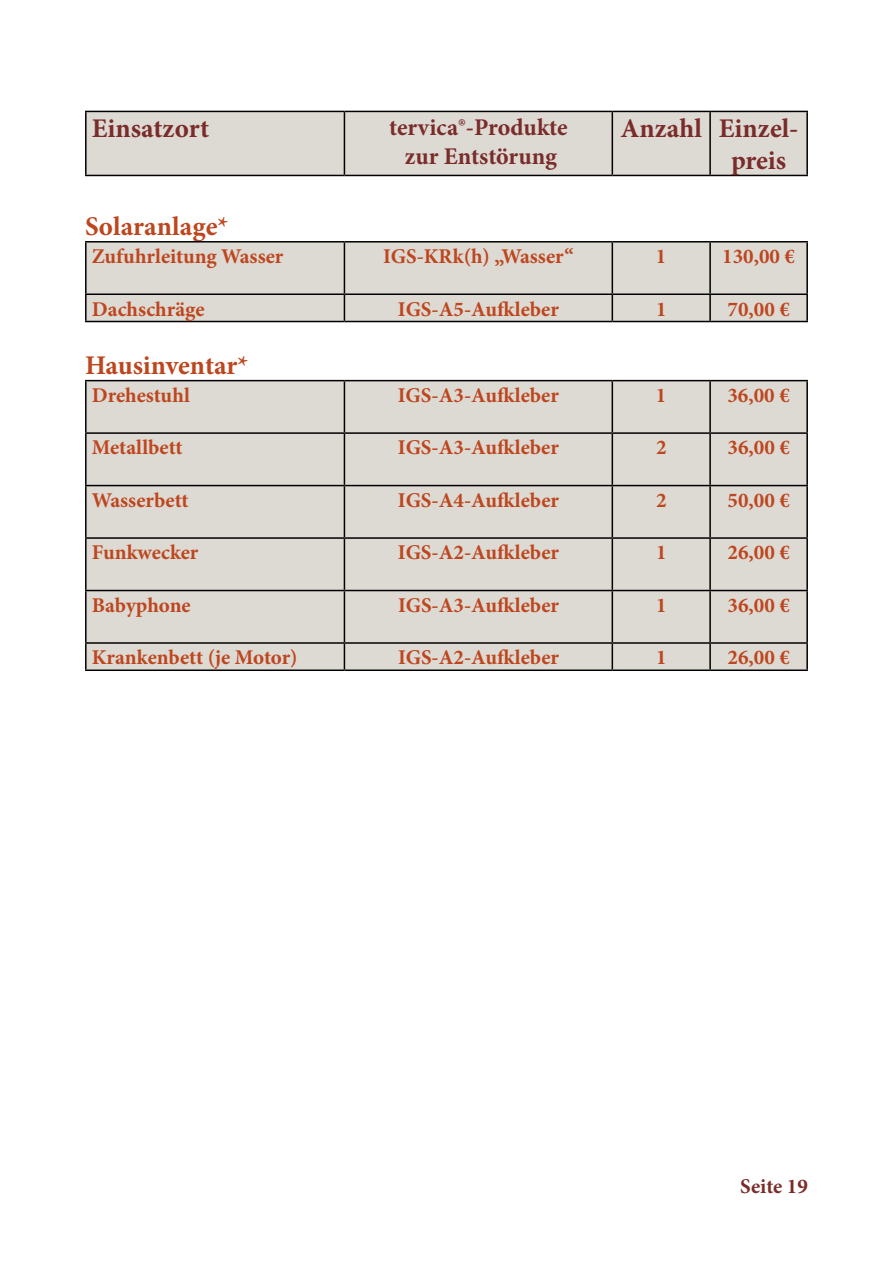
<style>
.page{position:relative;width:893px;height:1263px;background:#fff}
.page>*{position:absolute;margin:0;border:0;box-sizing:border-box;transform-origin:0 0}
.t1{font:700 27px/32.4px "Minion Pro";color:#792c2a}
.t2{font:700 27px "Minion Pro";letter-spacing:-.005em;color:#bd461e}
.t3{font:700 24px/28.8px "Minion Pro";color:#792c2a;text-align:center}
.t4{font:700 21px "Minion Pro";color:#bd461e}
.t5{font:700 21px "Minion Pro";letter-spacing:-.005em;color:#792c2a}
</style>
<div class="page">
<div style="left:87px;top:112px;width:719px;height:63px;background:#ddd9d3"></div>
<hr style="left:85px;top:111px;width:259px;height:1px;background:#000">
<hr style="left:85px;top:112px;width:2px;height:63px;background:#000">
<hr style="left:344px;top:111px;width:268px;height:1px;background:#000">
<hr style="left:344px;top:112px;width:1px;height:63px;background:#000">
<hr style="left:612px;top:111px;width:98px;height:1px;background:#000">
<hr style="left:612px;top:112px;width:1px;height:63px;background:#000">
<hr style="left:710px;top:111px;width:98px;height:1px;background:#000">
<hr style="left:709px;top:112px;width:2px;height:63px;background:#000">
<hr style="left:806px;top:112px;width:2px;height:63px;background:#000">
<hr style="left:85px;top:175px;width:259px;height:1px;background:#000">
<hr style="left:344px;top:175px;width:268px;height:1px;background:#000">
<hr style="left:612px;top:175px;width:98px;height:1px;background:#000">
<hr style="left:710px;top:175px;width:98px;height:1px;background:#000">
<div style="left:87px;top:242px;width:719px;height:79px;background:#ddd9d3"></div>
<hr style="left:85px;top:241px;width:259px;height:1px;background:#000">
<hr style="left:85px;top:242px;width:2px;height:51px;background:#000">
<hr style="left:344px;top:241px;width:268px;height:1px;background:#000">
<hr style="left:344px;top:242px;width:1px;height:51px;background:#000">
<hr style="left:612px;top:241px;width:98px;height:1px;background:#000">
<hr style="left:612px;top:242px;width:1px;height:51px;background:#000">
<hr style="left:710px;top:241px;width:98px;height:1px;background:#000">
<hr style="left:709px;top:242px;width:2px;height:51px;background:#000">
<hr style="left:806px;top:242px;width:2px;height:51px;background:#000">
<hr style="left:85px;top:293px;width:259px;height:2px;background:#000">
<hr style="left:85px;top:295px;width:2px;height:26px;background:#000">
<hr style="left:344px;top:293px;width:268px;height:2px;background:#000">
<svg style="left:344px;top:295px;width:1px;height:26px"></svg>
<hr style="left:612px;top:293px;width:98px;height:2px;background:#000">
<svg style="left:612px;top:295px;width:1px;height:26px"></svg>
<hr style="left:710px;top:293px;width:98px;height:2px;background:#000">
<hr style="left:709px;top:295px;width:2px;height:26px;background:#000">
<hr style="left:806px;top:295px;width:2px;height:26px;background:#000">
<hr style="left:85px;top:321px;width:259px;height:1px;background:#000">
<hr style="left:344px;top:321px;width:268px;height:1px;background:#000">
<hr style="left:612px;top:321px;width:98px;height:1px;background:#000">
<hr style="left:710px;top:321px;width:98px;height:1px;background:#000">
<div style="left:87px;top:381px;width:719px;height:288px;background:#ddd9d3"></div>
<hr style="left:85px;top:380px;width:259px;height:1px;background:#000">
<hr style="left:85px;top:381px;width:2px;height:51px;background:#000">
<hr style="left:344px;top:380px;width:268px;height:1px;background:#000">
<hr style="left:344px;top:381px;width:1px;height:51px;background:#000">
<hr style="left:612px;top:380px;width:98px;height:1px;background:#000">
<hr style="left:612px;top:381px;width:1px;height:51px;background:#000">
<hr style="left:710px;top:380px;width:98px;height:1px;background:#000">
<hr style="left:709px;top:381px;width:2px;height:51px;background:#000">
<hr style="left:806px;top:381px;width:2px;height:51px;background:#000">
<hr style="left:85px;top:432px;width:259px;height:2px;background:#000">
<hr style="left:85px;top:434px;width:2px;height:51px;background:#000">
<hr style="left:344px;top:432px;width:268px;height:2px;background:#000">
<hr style="left:344px;top:434px;width:1px;height:51px;background:#000">
<hr style="left:612px;top:432px;width:98px;height:2px;background:#000">
<hr style="left:612px;top:434px;width:1px;height:51px;background:#000">
<hr style="left:710px;top:432px;width:98px;height:2px;background:#000">
<hr style="left:709px;top:434px;width:2px;height:51px;background:#000">
<hr style="left:806px;top:434px;width:2px;height:51px;background:#000">
<hr style="left:85px;top:485px;width:259px;height:1px;background:#000">
<hr style="left:85px;top:486px;width:2px;height:51px;background:#000">
<hr style="left:344px;top:485px;width:268px;height:1px;background:#000">
<hr style="left:344px;top:486px;width:1px;height:51px;background:#000">
<hr style="left:612px;top:485px;width:98px;height:1px;background:#000">
<hr style="left:612px;top:486px;width:1px;height:51px;background:#000">
<hr style="left:710px;top:485px;width:98px;height:1px;background:#000">
<hr style="left:709px;top:486px;width:2px;height:51px;background:#000">
<hr style="left:806px;top:486px;width:2px;height:51px;background:#000">
<hr style="left:85px;top:537px;width:259px;height:2px;background:#000">
<hr style="left:85px;top:539px;width:2px;height:51px;background:#000">
<hr style="left:344px;top:537px;width:268px;height:2px;background:#000">
<hr style="left:344px;top:539px;width:1px;height:51px;background:#000">
<hr style="left:612px;top:537px;width:98px;height:2px;background:#000">
<hr style="left:612px;top:539px;width:1px;height:51px;background:#000">
<hr style="left:710px;top:537px;width:98px;height:2px;background:#000">
<hr style="left:709px;top:539px;width:2px;height:51px;background:#000">
<hr style="left:806px;top:539px;width:2px;height:51px;background:#000">
<hr style="left:85px;top:590px;width:259px;height:1px;background:#000">
<hr style="left:85px;top:591px;width:2px;height:51px;background:#000">
<hr style="left:344px;top:590px;width:268px;height:1px;background:#000">
<hr style="left:344px;top:591px;width:1px;height:51px;background:#000">
<hr style="left:612px;top:590px;width:98px;height:1px;background:#000">
<hr style="left:612px;top:591px;width:1px;height:51px;background:#000">
<hr style="left:710px;top:590px;width:98px;height:1px;background:#000">
<hr style="left:709px;top:591px;width:2px;height:51px;background:#000">
<hr style="left:806px;top:591px;width:2px;height:51px;background:#000">
<hr style="left:85px;top:642px;width:259px;height:2px;background:#000">
<hr style="left:85px;top:644px;width:2px;height:25px;background:#000">
<hr style="left:344px;top:642px;width:268px;height:2px;background:#000">
<svg style="left:344px;top:644px;width:1px;height:25px"></svg>
<hr style="left:612px;top:642px;width:98px;height:2px;background:#000">
<svg style="left:612px;top:644px;width:1px;height:25px"></svg>
<hr style="left:710px;top:642px;width:98px;height:2px;background:#000">
<hr style="left:709px;top:644px;width:2px;height:25px;background:#000">
<hr style="left:806px;top:644px;width:2px;height:25px;background:#000">
<hr style="left:85px;top:669px;width:259px;height:2px;background:#000">
<hr style="left:344px;top:669px;width:268px;height:2px;background:#000">
<hr style="left:612px;top:669px;width:98px;height:2px;background:#000">
<hr style="left:710px;top:669px;width:98px;height:2px;background:#000">
<p class="t1" style="left:92px;top:112px;width:119px">Einsatzort</p>
<p class="t3" style="left:389px;top:112px;width:180px">tervica®-Produkte zur Entstörung</p>
<p class="t1" style="left:731px;top:112px;width:69px;text-indent:-111px">Anzahl Einzel&shy;preis</p>
<p class="t2" style="left:85px;top:207px;width:145px">Solaranlage*</p>
<p class="t4" style="left:92px;top:242px;width:193px">Zufuhrleitung Wasser</p>
<p class="t4" style="left:383px;top:242px;width:192px">IGS-KRk(h) „Wasser“</p>
<p class="t4" style="left:656px;top:242px;width:12px">1</p>
<p class="t4" style="left:722px;top:242px;width:74px">130,00 €</p>
<p class="t4" style="left:92px;top:294px;width:114px">Dachschräge</p>
<p class="t4" style="left:398px;top:294px;width:162px">IGS-A5-Aufkleber</p>
<p class="t4" style="left:656px;top:294px;width:12px">1</p>
<p class="t4" style="left:727px;top:294px;width:64px">70,00 €</p>
<p class="t2" style="left:85px;top:346px;width:165px">Hausinventar*</p>
<p class="t4" style="left:92px;top:380px;width:100px">Drehestuhl</p>
<p class="t4" style="left:398px;top:380px;width:162px">IGS-A3-Aufkleber</p>
<p class="t4" style="left:656px;top:380px;width:12px">1</p>
<p class="t4" style="left:727px;top:380px;width:64px">36,00 €</p>
<p class="t4" style="left:92px;top:433px;width:92px">Metallbett</p>
<p class="t4" style="left:398px;top:433px;width:162px">IGS-A3-Aufkleber</p>
<p class="t4" style="left:656px;top:433px;width:12px">2</p>
<p class="t4" style="left:727px;top:433px;width:64px">36,00 €</p>
<p class="t4" style="left:92px;top:485px;width:98px">Wasserbett</p>
<p class="t4" style="left:398px;top:485px;width:162px">IGS-A4-Aufkleber</p>
<p class="t4" style="left:656px;top:485px;width:12px">2</p>
<p class="t4" style="left:727px;top:485px;width:64px">50,00 €</p>
<p class="t4" style="left:92px;top:538px;width:108px">Funkwecker</p>
<p class="t4" style="left:398px;top:538px;width:162px">IGS-A2-Aufkleber</p>
<p class="t4" style="left:656px;top:538px;width:12px">1</p>
<p class="t4" style="left:727px;top:538px;width:64px">26,00 €</p>
<p class="t4" style="left:92px;top:590px;width:100px">Babyphone</p>
<p class="t4" style="left:398px;top:590px;width:162px">IGS-A3-Aufkleber</p>
<p class="t4" style="left:656px;top:590px;width:12px">1</p>
<p class="t4" style="left:728px;top:590px;width:64px">36,00 €</p>
<p class="t4" style="left:92px;top:643px;width:207px">Krankenbett (je Motor)</p>
<p class="t4" style="left:398px;top:643px;width:162px">IGS-A2-Aufkleber</p>
<p class="t4" style="left:656px;top:643px;width:12px">1</p>
<p class="t4" style="left:728px;top:643px;width:64px">26,00 €</p>
<p class="t5" style="left:740px;top:1172px;width:69px">Seite 19</p>
</div>
